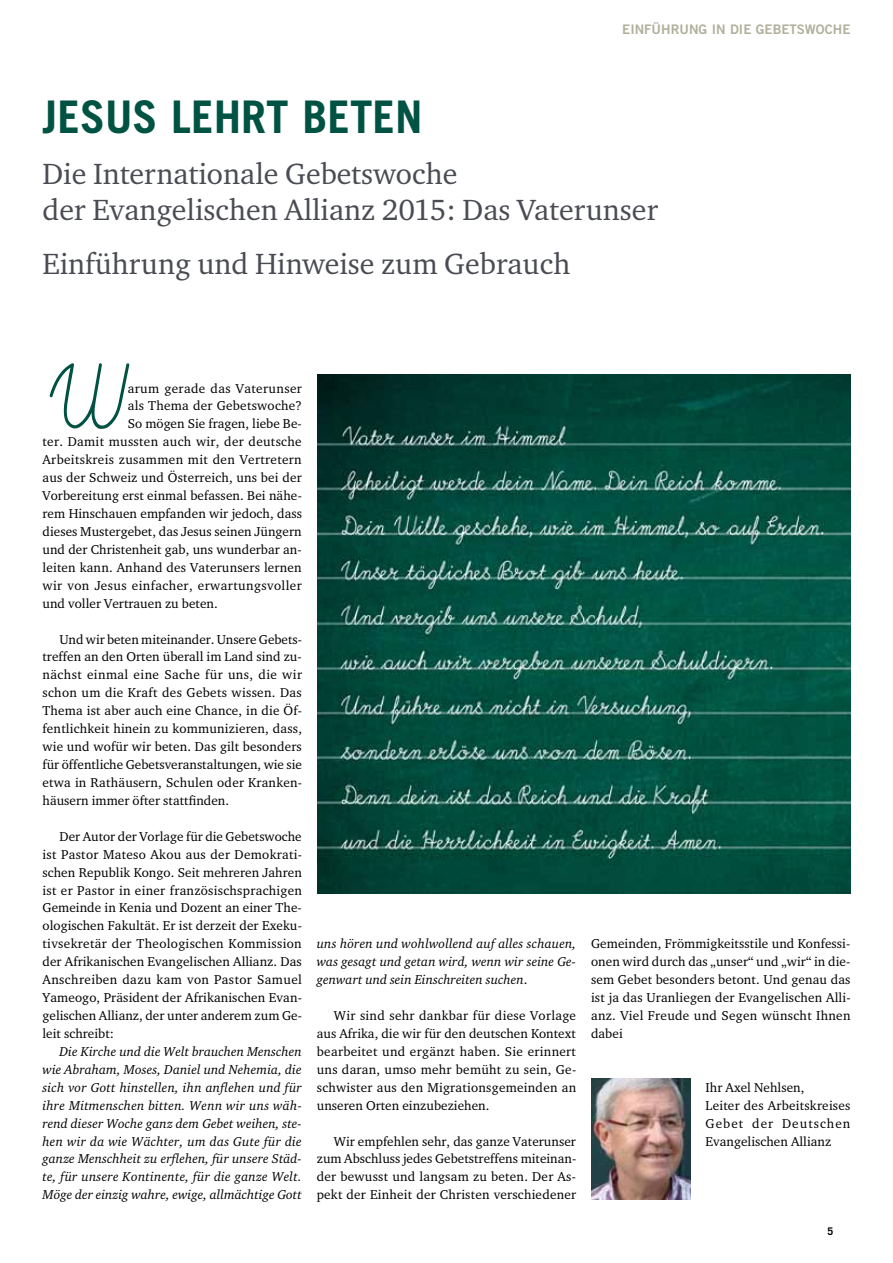
<style>
.page{position:relative;width:893px;height:1263px;background:#fff}
.page>*{position:absolute;margin:0;border:0;box-sizing:border-box;transform-origin:0 0}
.t1{font:130.2px "Imrans School";color:#005343}
.t2{font:700 45px "Trade Gothic";color:#005343}
.t3{font:30px/36px "Charter ITC";color:#4a4c53}
.t4{font:13.2px/18px "Charter ITC";letter-spacing:.015em;color:#000;text-align:justify}
.t5{font:italic 13.2px/18px "Charter ITC";letter-spacing:.005em;color:#000;text-align:justify}
.t6{font:13.2px "Trade Gothic Bold Two";color:#b2b09c}
.t7{font:700 10.5px "Trade Gothic";color:#000}
.s1{font-style:normal}
</style>
<div class="page">
<img style="left:317px;top:375px;width:533px;height:519px">
<img style="left:591px;top:1078px;width:100px;height:121px">
<p class="t6" style="left:622px;top:21px;width:116px">EINFÜHRUNG IN DIE</p>
<p class="t6" style="left:756px;top:21px;width:87px">GEBETSWOCHE</p>
<h2 class="t2" style="left:43px;top:89px;width:40px">JESUS</h2>
<h2 class="t2" style="left:171px;top:89px;width:24px">LEHRT</h2>
<h2 class="t2" style="left:303px;top:89px;width:24px">BETEN</h2>
<h3 class="t3" style="left:43px;top:155px;width:617px">Die Internationale Gebetswoche<br>der Evangelischen Allianz 2015: Das Vaterunser</h3>
<h3 class="t3" style="left:43px;top:245px;width:529px">Einführung und Hinweise zum Gebrauch</h3>
<h1 class="t1" style="left:43px;top:340px;width:80px">W</h1>
<p class="t4" style="left:128px;top:379px;width:176px">arum gerade das Vaterunser</p>
<p class="t4" style="left:128px;top:397px;width:176px">als Thema der Gebetswoche?</p>
<p class="t4" style="left:128px;top:415px;width:175px">So mögen Sie fragen, liebe Be-</p>
<p class="t4" style="left:43px;top:432px;width:261px">ter. Damit mussten auch wir, der deutsche</p>
<p class="t4" style="left:43px;top:450px;width:261px">Arbeitskreis zusammen mit den Vertretern</p>
<p class="t4" style="left:43px;top:468px;width:261px">aus der Schweiz und Österreich, uns bei der</p>
<p class="t4" style="left:43px;top:486px;width:261px">Vorbereitung erst einmal befassen. Bei nähe-</p>
<p class="t4" style="left:43px;top:504px;width:261px">rem Hinschauen empfanden wir jedoch, dass</p>
<p class="t4" style="left:43px;top:522px;width:261px">dieses Mustergebet, das Jesus seinen Jüngern</p>
<p class="t4" style="left:43px;top:540px;width:261px">und der Christenheit gab, uns wunderbar an-</p>
<p class="t4" style="left:43px;top:558px;width:261px">leiten kann. Anhand des Vaterunsers lernen</p>
<p class="t4" style="left:43px;top:576px;width:261px">wir von Jesus einfacher, erwartungsvoller</p>
<p class="t4" style="left:43px;top:594px;width:177px">und voller Vertrauen zu beten.</p>
<p class="t4" style="left:43px;top:630px;width:261px;text-indent:17px">Und wir beten miteinander. Unsere Gebets&shy;treffen an den Orten überall im Land sind zu&shy;nächst einmal eine Sache für uns, die wir schon um die Kraft des Gebets wissen. Das Thema ist aber auch eine Chance, in die Öf&shy;fentlichkeit hinein zu kommunizieren, dass, wie und wofür wir beten. Das gilt besonders für öffentliche Gebetsveranstaltungen, wie sie etwa in Rathäusern, Schulen oder Kranken&shy;häusern immer öfter stattfinden.</p>
<p class="t4" style="left:43px;top:827px;width:261px;text-indent:17px">Der Autor der Vorlage für die Gebetswoche ist Pastor Mateso Akou aus der Demokrati&shy;schen Republik Kongo. Seit mehreren Jahren ist er Pastor in einer französischsprachigen Gemeinde in Kenia und Dozent an einer The&shy;ologischen Fakultät. Er ist derzeit der Exeku&shy;tivsekretär der Theologischen Kommission der Afrikanischen Evangelischen Allianz. Das Anschreiben dazu kam von Pastor Samuel Yameogo, Präsident der Afrikanischen Evan&shy;gelischen Allianz, der unter anderem zum Ge&shy;leit schreibt:</p>
<p class="t5" style="left:43px;top:1042px;width:261px;text-indent:17px">Die Kirche und die Welt brauchen Menschen wie Abraham, Moses, Daniel und Nehemia, die sich vor Gott hinstellen, ihn anflehen und für ihre Mitmenschen bitten. Wenn wir uns wäh&shy;rend dieser Woche ganz dem Gebet weihen, ste&shy;hen wir da wie Wächter, um das Gute für die ganze Menschheit zu erflehen, für unsere Städ&shy;te, für unsere Kontinente, für die ganze Welt.<br>Möge der einzig wahre, ewige, allmächtige Gott</p>
<p class="t5" style="left:317px;top:934px;width:261px">uns hören und wohlwollend auf alles schauen, was gesagt und getan wird, wenn wir seine Ge&shy;genwart und sein Einschreiten suchen<span class="s1">.</span></p>
<p class="t4" style="left:317px;top:1006px;width:261px;text-indent:17px">Wir sind sehr dankbar für diese Vorlage aus Afrika, die wir für den deutschen Kontext bearbeitet und ergänzt haben. Sie erinnert uns daran, umso mehr bemüht zu sein, Ge&shy;schwister aus den Migrationsgemeinden an unseren Orten einzubeziehen.</p>
<p class="t4" style="left:317px;top:1132px;width:261px;text-indent:17px">Wir empfehlen sehr, das ganze Vaterunser zum Abschluss jedes Gebetstreffens miteinan&shy;der bewusst und langsam zu beten. Der As&shy;pekt der Einheit der Christen verschiedener</p>
<p class="t4" style="left:591px;top:934px;width:261px">Gemeinden, Frömmigkeitsstile und Konfessi&shy;onen wird durch das „unser“ und „wir“ in die&shy;sem Gebet besonders betont. Und genau das ist ja das Uranliegen der Evangelischen Alli&shy;anz. Viel Freude und Segen wünscht Ihnen dabei</p>
<p class="t4" style="left:706px;top:1078px;width:146px;text-align:left">Ihr Axel Nehlsen,<br>Leiter des Arbeitskreises<br>Gebet der Deutschen<br>Evangelischen Allianz</p>
<p class="t7" style="left:828px;top:1225px;width:7px">5</p>
</div>
